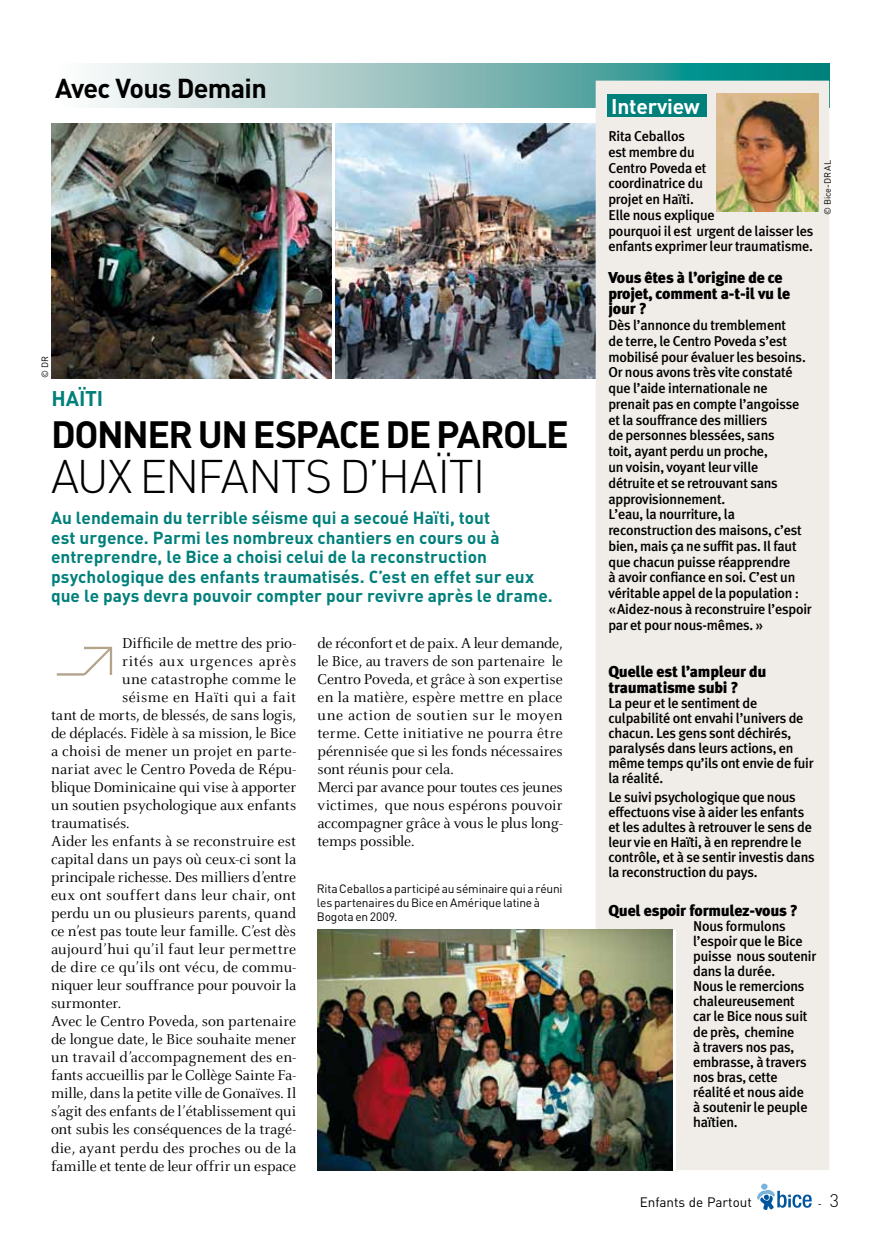
<style>
.page{position:relative;width:893px;height:1234px;background:#fff}
.page>*{position:absolute;margin:0;border:0;box-sizing:border-box;transform-origin:0 0}
.t1{font:300 82.95px "Foundry Gridnik";color:#b5a38c}
.t2{font:300 46.5px "DIN";letter-spacing:-.02em;color:#000}
.t3{font:700 37.5px "DIN";color:#000}
.t4{font:700 27px "DIN";letter-spacing:-.025em;color:#000}
.t5{font:700 21px "DIN";letter-spacing:-.01em;color:#fff}
.t6{font:700 21px "DIN";letter-spacing:.055em;color:#00807b}
.t7{font:700 17.25px/19.5px "DIN";color:#00807b}
.t8{font:15.75px/18px "Celeste";color:#000}
.t9{font:900 15.75px/15.8px "Meta Plus";letter-spacing:-.015em;color:#000}
.t10{font:15.75px "Celeste";letter-spacing:.025em;color:#000}
.t11{font:15.75px "Celeste";letter-spacing:.045em;color:#000}
.t12{font:500 14.25px/15.8px "Meta Plus";letter-spacing:-.015em;color:#000}
.t13{font:13.5px "DIN";color:#000}
.t14{font:12px/14.2px "DIN";letter-spacing:-.015em;color:#000}
.t15{font:9.75px "DIN";color:#000}
.t16{font:9px "DIN";letter-spacing:.005em;color:#000}
.s1{font-weight:300;font-size:18px}
</style>
<div class="page">
<svg style="left:757px;top:1183px;width:55px;height:26px"></svg>
<img style="left:336px;top:123px;width:260px;height:255px">
<img style="left:51px;top:123px;width:281px;height:255px">
<svg style="left:91px;top:64px;width:738px;height:44px;background:#94c4c1"></svg>
<div style="left:596px;top:81px;width:233px;height:1088px;background:#f0ece7"></div>
<div style="left:607px;top:94px;width:100px;height:23px;background:#00807b"></div>
<img style="left:717px;top:94px;width:102px;height:118px">
<img style="left:317px;top:929px;width:356px;height:241px">
<h3 class="t4" style="left:55px;top:70px;width:213px">Avec Vous Demain</h3>
<p class="t16" style="left:39px;top:378px;width:23px;rotate:-90deg">© DR</p>
<h3 class="t6" style="left:52px;top:384px;width:53px">Haïti</h3>
<h3 class="t3" style="left:51px;top:409px;width:519px">Donner un espace de parole</h3>
<h2 class="t2" style="left:51px;top:447px;width:436px">AUX ENFANTS D’HAÏTI</h2>
<p class="t7" style="left:51px;top:507px;width:503px">Au lendemain du terrible séisme qui a secoué Haïti, tout<br>est urgence. Parmi les nombreux chantiers en cours ou à entreprendre, le Bice a choisi celui de la reconstruction psychologique des enfants traumatisés. C’est en effet sur eux que le pays devra pouvoir compter pour revivre après le drame.</p>
<p class="t8" style="left:122px;top:634px;width:176px">Difficile de mettre des prio-</p>
<p class="t11" style="left:122px;top:652px;width:176px">rités aux urgences après</p>
<p class="t8" style="left:122px;top:670px;width:176px">une catastrophe comme le</p>
<p class="t10" style="left:122px;top:688px;width:176px">séisme en Haïti qui a fait</p>
<p class="t8" style="left:51px;top:706px;width:247px">tant de morts, de blessés, de sans logis,</p>
<p class="t8" style="left:51px;top:724px;width:247px">de déplacés. Fidèle à sa mission, le Bice</p>
<p class="t8" style="left:51px;top:742px;width:247px">a choisi de mener un projet en parte-</p>
<p class="t8" style="left:51px;top:760px;width:247px">nariat avec le Centro Poveda de Répu-</p>
<p class="t8" style="left:51px;top:778px;width:247px">blique Dominicaine qui vise à apporter</p>
<p class="t8" style="left:51px;top:796px;width:247px">un soutien psychologique aux enfants</p>
<p class="t8" style="left:51px;top:814px;width:80px">traumatisés.</p>
<p class="t8" style="left:51px;top:832px;width:247px">Aider les enfants à se reconstruire est</p>
<p class="t8" style="left:51px;top:850px;width:247px">capital dans un pays où ceux-ci sont la</p>
<p class="t8" style="left:51px;top:868px;width:247px">principale richesse. Des milliers d’entre</p>
<p class="t10" style="left:51px;top:886px;width:247px">eux ont souffert dans leur chair, ont</p>
<p class="t8" style="left:51px;top:904px;width:247px">perdu un ou plusieurs parents, quand</p>
<p class="t8" style="left:51px;top:922px;width:247px">ce n’est pas toute leur famille. C’est dès</p>
<p class="t8" style="left:51px;top:940px;width:247px">aujourd’hui qu’il faut leur permettre</p>
<p class="t8" style="left:51px;top:958px;width:247px">de dire ce qu’ils ont vécu, de commu-</p>
<p class="t8" style="left:51px;top:976px;width:247px">niquer leur souffrance pour pouvoir la</p>
<p class="t8" style="left:51px;top:994px;width:72px">surmonter.</p>
<p class="t8" style="left:51px;top:1012px;width:247px">Avec le Centro Poveda, son partenaire</p>
<p class="t8" style="left:51px;top:1030px;width:247px">de longue date, le Bice souhaite mener</p>
<p class="t8" style="left:51px;top:1048px;width:247px">un travail d’accompagnement des en-</p>
<p class="t8" style="left:51px;top:1066px;width:247px">fants accueillis par le Collège Sainte Fa-</p>
<p class="t8" style="left:51px;top:1084px;width:247px">mille, dans la petite ville de Gonaïves. Il</p>
<p class="t8" style="left:51px;top:1102px;width:247px">s’agit des enfants de l’établissement qui</p>
<p class="t8" style="left:51px;top:1120px;width:247px">ont subis les conséquences de la tragé-</p>
<p class="t8" style="left:51px;top:1138px;width:247px">die, ayant perdu des proches ou de la</p>
<p class="t8" style="left:51px;top:1156px;width:247px">famille et tente de leur offrir un espace</p>
<h1 class="t1" style="left:51px;top:629px;width:68px">∏</h1>
<p class="t8" style="left:317px;top:634px;width:247px">de réconfort et de paix. A leur demande, le Bice, au travers de son partenaire le Centro Poveda, et grâce à son expertise en la matière, espère mettre en place une action de soutien sur le moyen terme. Cette initiative ne pourra être pérennisée que si les fonds nécessaires sont réunis pour cela.<br>Merci par avance pour toutes ces jeunes victimes, que nous espérons pouvoir accompagner grâce à vous le plus long&shy;temps possible.</p>
<p class="t14" style="left:317px;top:881px;width:247px">Rita Ceballos a participé au séminaire qui a réuni les partenaires du Bice en Amérique latine à<br>Bogota en 2009.</p>
<h3 class="t5" style="left:611px;top:93px;width:90px">I nterview</h3>
<p class="t12" style="left:608px;top:128px;width:207px">Rita Ceballos<br>est membre du<br>Centro Poveda et<br>coordinatrice du<br>projet en Haïti.<br>Elle nous explique<br>pourquoi il est urgent de laisser les enfants exprimer leur traumatisme.</p>
<p class="t9" style="left:608px;top:269px;width:183px">Vous êtes à l’origine de ce projet, comment a-t-il vu le jour ?</p>
<p class="t12" style="left:608px;top:317px;width:205px">Dès l’annonce du tremblement<br>de terre, le Centro Poveda s’est mobilisé pour évaluer les besoins.<br>Or nous avons très vite constaté que l’aide internationale ne prenait pas en compte l’angoisse et la souffrance des milliers<br>de personnes blessées, sans<br>toit, ayant perdu un proche,<br>un voisin, voyant leur ville<br>détruite et se retrouvant sans approvisionnement.<br>L’eau, la nourriture, la reconstruction des maisons, c’est bien, mais ça ne suffit pas. Il faut que chacun puisse réapprendre<br>à avoir confiance en soi. C’est un véritable appel de la population : «Aidez-nous à reconstruire l’espoir par et pour nous-mêmes. »</p>
<p class="t9" style="left:608px;top:663px;width:160px">Quelle est l’ampleur du traumatisme subi ?</p>
<p class="t12" style="left:608px;top:695px;width:207px;line-height:15px">La peur et le sentiment de culpabilité ont envahi l’univers de chacun. Les gens sont déchirés, paralysés dans leurs actions, en même temps qu’ils ont envie de fuir la réalité.</p>
<p class="t12" style="left:608px;top:789px;width:208px;line-height:15px">Le suivi psychologique que nous effectuons vise à aider les enfants et les adultes à retrouver le sens de leur vie en Haïti, à en reprendre le contrôle, et à se sentir investis dans la reconstruction du pays.</p>
<p class="t9" style="left:608px;top:902px;width:191px">Quel espoir formulez-vous ?</p>
<p class="t12" style="left:693px;top:918px;width:125px;line-height:15px">Nous formulons l’espoir que le Bice puisse nous soutenir dans la durée.<br>Nous le remercions chaleureusement car le Bice nous suit de près, chemine<br>à travers nos pas, embrasse, à travers nos bras, cette réalité et nous aide<br>à soutenir le peuple haïtien.</p>
<p class="t16" style="left:822px;top:215px;width:56px;rotate:-90deg">© Bice-DRAL</p>
<p class="t13" style="left:640px;top:1193px;width:114px">Enfants de Partout</p>
<p class="t15" style="left:818px;top:1197px;width:23px">- <span class="s1">3</span></p>
</div>
